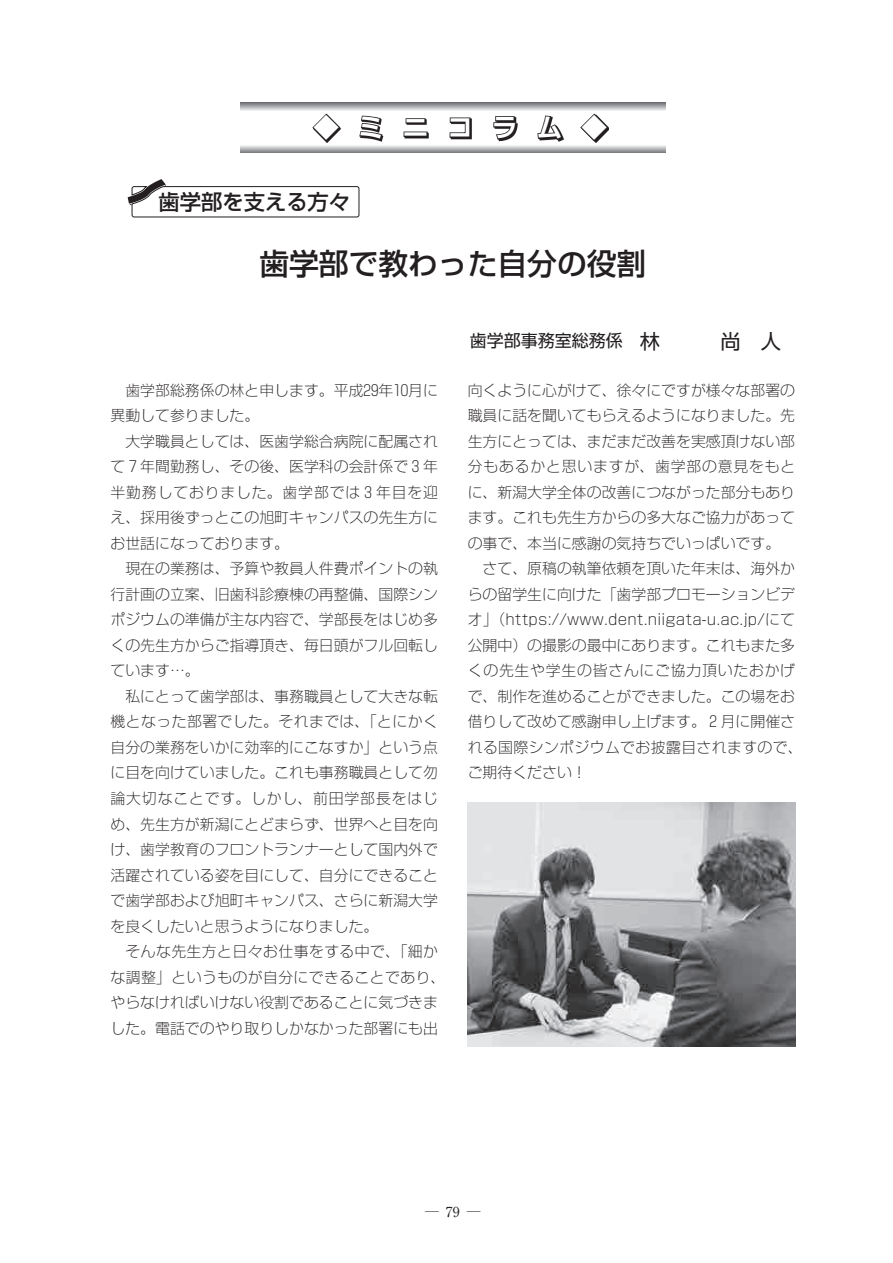
<style>
.page{position:relative;width:893px;height:1263px;background:#fff}
.page>*{position:absolute;margin:0;border:0;box-sizing:border-box;transform-origin:0 0}
.t1{font:500 29.7px "Shin Go Pr 6";color:#231f20}
.t2{font:700 25.5px "Shin Go Pr 6 De";letter-spacing:.75em;color:#fff}
.t3{font:500 21.3px "Shin Go Pr 6 N";color:#231f20}
.t4{font:16.95px "Shin Go Pr 6";color:#231f20}
.t5{font:300 expanded 14.85px/25.5px "Shin Go Pr 6";color:#231f20;text-align:justify}
.t6{font:13.8px "Ryumin Pr 6";color:#231f20}
.s1{font-size:20.25px}
</style>
<div class="page">
<img style="left:468px;top:802px;width:327px;height:244px">
<svg style="left:128px;top:179px;width:231px;height:38px"></svg>
<svg style="left:240px;top:145px;width:425px;height:8px;background:#b5b7b9"></svg>
<svg style="left:240px;top:102px;width:425px;height:9px;background:#acadb0"></svg>
<svg style="left:312px;top:113px;width:29px;height:30px"></svg>
<svg style="left:359px;top:115px;width:25px;height:27px"></svg>
<div style="left:406px;top:118px;width:20px;height:6px;border:2px solid #231f20"></div>
<div style="left:404px;top:132px;width:24px;height:5px;border:2px solid #231f20"></div>
<svg style="left:449px;top:117px;width:23px;height:22px"></svg>
<svg style="left:493px;top:116px;width:25px;height:25px"></svg>
<svg style="left:537px;top:115px;width:27px;height:27px"></svg>
<svg style="left:580px;top:113px;width:29px;height:30px"></svg>
<h2 class="t2" style="left:314px;top:107px;width:295px">◆ミニコラム◆</h2>
<h3 class="t3" style="left:159px;top:184px;width:193px">歯学部を支える方々</h3>
<h1 class="t1" style="left:259px;top:239px;width:388px">歯学部で教わった自分の役割</h1>
<p class="t5" style="left:111px;top:376px;width:329px;text-indent:15px">歯学部総務係の林と申します。平成29年10月に異動して参りました。</p>
<p class="t5" style="left:111px;top:427px;width:329px;text-indent:15px">大学職員としては、医歯学総合病院に配属されて 7 年間勤務し、その後、医学科の会計係で 3 年半勤務しておりました。歯学部では 3 年目を迎え、採用後ずっとこの旭町キャンパスの先生方にお世話になっております。</p>
<p class="t5" style="left:111px;top:555px;width:329px;text-indent:15px">現在の業務は、予算や教員人件費ポイントの執行計画の立案、旧歯科診療棟の再整備、国際シンポジウムの準備が主な内容で、学部長をはじめ多くの先生方からご指導頂き、毎日頭がフル回転しています…。</p>
<p class="t5" style="left:111px;top:682px;width:329px;text-indent:15px">私にとって歯学部は、事務職員として大きな転機となった部署でした。それまでは、「とにかく自分の業務をいかに効率的にこなすか」という点に目を向けていました。これも事務職員として勿論大切なことです。しかし、前田学部長をはじめ、先生方が新潟にとどまらず、世界へと目を向け、歯学教育のフロントランナーとして国内外で活躍されている姿を目にして、自分にできることで歯学部および旭町キャンパス、さらに新潟大学を良くしたいと思うようになりました。</p>
<p class="t5" style="left:111px;top:937px;width:336px;text-align:center">そんな先生方と日々お仕事をする中で、「細か<br>な調整」というものが自分にできることであり、やらなければいけない役割であることに気づきました。電話でのやり取りしかなかった部署にも出</p>
<p class="t4" style="left:470px;top:327px;width:313px">歯学部事務室総務係　<span class="s1">林　　　尚　人</span></p>
<p class="t5" style="left:468px;top:376px;width:329px">向くように心がけて、徐々にですが様々な部署の職員に話を聞いてもらえるようになりました。先生方にとっては、まだまだ改善を実感頂けない部分もあるかと思いますが、歯学部の意見をもとに、新潟大学全体の改善につながった部分もあります。これも先生方からの多大なご協力があっての事で、本当に感謝の気持ちでいっぱいです。</p>
<p class="t5" style="left:468px;top:555px;width:336px;text-align:left;text-indent:15px">さて、原稿の執筆依頼を頂いた年末は、海外からの留学生に向けた「歯学部プロモーションビデオ」（https://www.dent.niigata-u.ac.jp/にて公開中）の撮影の最中にあります。これもまた多くの先生や学生の皆さんにご協力頂いたおかげで、制作を進めることができました。この場をお借りして改めて感謝申し上げます。 2 月に開催される国際シンポジウムでお披露目されますので、ご期待ください！</p>
<p class="t6" style="left:425px;top:1201px;width:57px">─79─</p>
</div>
